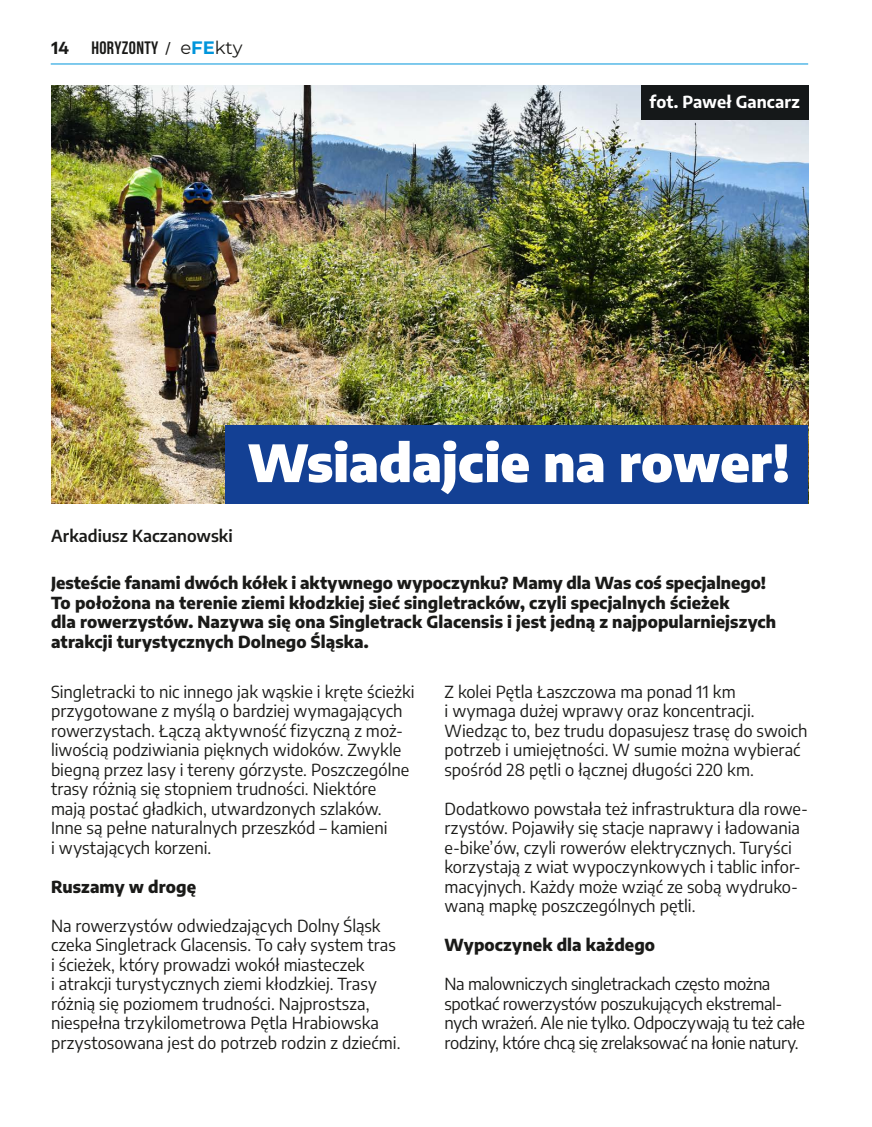
<style>
.page{position:relative;width:872px;height:1127px;background:#fff}
.page>*{position:absolute;margin:0;border:0;box-sizing:border-box;transform-origin:0 0}
.tytul{font:900 51px "Encode Sans";color:#fff}
.t1{font:18px "Bebas Neue";letter-spacing:.02em;color:#1a1a18}
.basik_txt_artykul_OK{font:16.5px/19.5px "Encode Sans";color:#1a1a18}
.lead{font:800 16.5px/19.5px "Encode Sans";letter-spacing:.005em;color:#1a1a18}
.basik_txt_artykul_OK-2{font:16.5px/19.5px "Encode Sans";letter-spacing:-.02em;color:#1a1a18}
.basik_txt_artykul_OK-3{font:800 16.5px "Encode Sans";letter-spacing:.005em;color:#1a1a18}
.basik_txt_artykul_OK-4{font:600 16.5px "Encode Sans";letter-spacing:.005em;color:#1a1a18}
.podpis_zdjecia{font:700 16.5px "Encode Sans";letter-spacing:.005em;color:#fff}
.t2{font:700 16.5px "Encode Sans";color:#1a1a18}
.s1{font-family:"Minion Pro";font-weight:700}
.s2{font-family:"Montserrat"}
.s3{font-family:"Montserrat";font-weight:700;color:#0095db}
</style>
<div class="page">
<img style="left:51px;top:85px;width:757px;height:418px">
<div style="left:225px;top:425px;width:583px;height:78px;background:#134094"></div>
<div style="left:641px;top:85px;width:167px;height:34px;background:#151819"></div>
<hr style="left:51px;top:64px;width:757px;height:1px;background:#0095db">
<p class="t2" style="left:51px;top:37px;width:19px">14</p>
<p class="t1" style="left:91px;top:38px;width:153px">HORYZONTY <span class="s1">/</span> <span class="s2">e</span><span class="s3">FE</span><span class="s2">kty</span></p>
<p class="podpis_zdjecia" style="left:649px;top:91px;width:152px">fot. Paweł Gancarz</p>
<h1 class="tytul" style="left:248px;top:428px;width:543px">Wsiadajcie na rower!</h1>
<p class="basik_txt_artykul_OK-4" style="left:51px;top:524px;width:183px">Arkadiusz Kaczanowski</p>
<p class="lead" style="left:51px;top:572px;width:726px">Jesteście fanami dwóch kółek i aktywnego wypoczynku? Mamy dla Was coś specjalnego!<br>To położona na terenie ziemi kłodzkiej sieć singletracków, czyli specjalnych ścieżek<br>dla rowerzystów. Nazywa się ona Singletrack Glacensis i jest jedną z najpopularniejszych atrakcji turystycznych Dolnego Śląska.</p>
<p class="basik_txt_artykul_OK" style="left:444px;top:681px;width:364px">Z kolei Pętla Łaszczowa ma ponad 11 km<br>i wymaga dużej wprawy oraz koncentracji.<br>Wiedząc to, bez trudu dopasujesz trasę do swoich potrzeb i umiejętności. W sumie można wybierać spośród 28 pętli o łącznej długości 220 km.</p>
<p class="basik_txt_artykul_OK" style="left:444px;top:798px;width:365px">Dodatkowo powstała też infrastruktura dla rowe&shy;rzystów. Pojawiły się stacje naprawy i ładowania e‑bike’ów, czyli rowerów elektrycznych. Turyści korzystają z wiat wypoczynkowych i tablic infor&shy;macyjnych. Każdy może wziąć ze sobą wydruko&shy;waną mapkę poszczególnych pętli.</p>
<p class="basik_txt_artykul_OK-3" style="left:444px;top:934px;width:212px">Wypoczynek dla każdego</p>
<p class="basik_txt_artykul_OK-2" style="left:444px;top:973px;width:362px">Na malowniczych singletrackach często można spotkać rowerzystów poszukujących ekstremal&shy;nych wrażeń. Ale nie tylko. Odpoczywają tu też całe rodziny, które chcą się zrelaksować na łonie natury.</p>
<p class="basik_txt_artykul_OK" style="left:51px;top:681px;width:365px">Singletracki to nic innego jak wąskie i kręte ścieżki przygotowane z myślą o bardziej wymagających rowerzystach. Łączą aktywność fizyczną z moż&shy;liwością podziwiania pięknych widoków. Zwykle biegną przez lasy i tereny górzyste. Poszczególne trasy różnią się stopniem trudności. Niektóre mają postać gładkich, utwardzonych szlaków.<br>Inne są pełne naturalnych przeszkód – kamieni<br>i wystających korzeni.</p>
<p class="basik_txt_artykul_OK-3" style="left:51px;top:875px;width:147px">Ruszamy w drogę</p>
<p class="basik_txt_artykul_OK" style="left:51px;top:915px;width:351px">Na rowerzystów odwiedzających Dolny Śląsk czeka Singletrack Glacensis. To cały system tras i ścieżek, który prowadzi wokół miasteczek<br>i atrakcji turystycznych ziemi kłodzkiej. Trasy różnią się poziomem trudności. Najprostsza, niespełna trzykilometrowa Pętla Hrabiowska przystosowana jest do potrzeb rodzin z dziećmi.</p>
</div>
